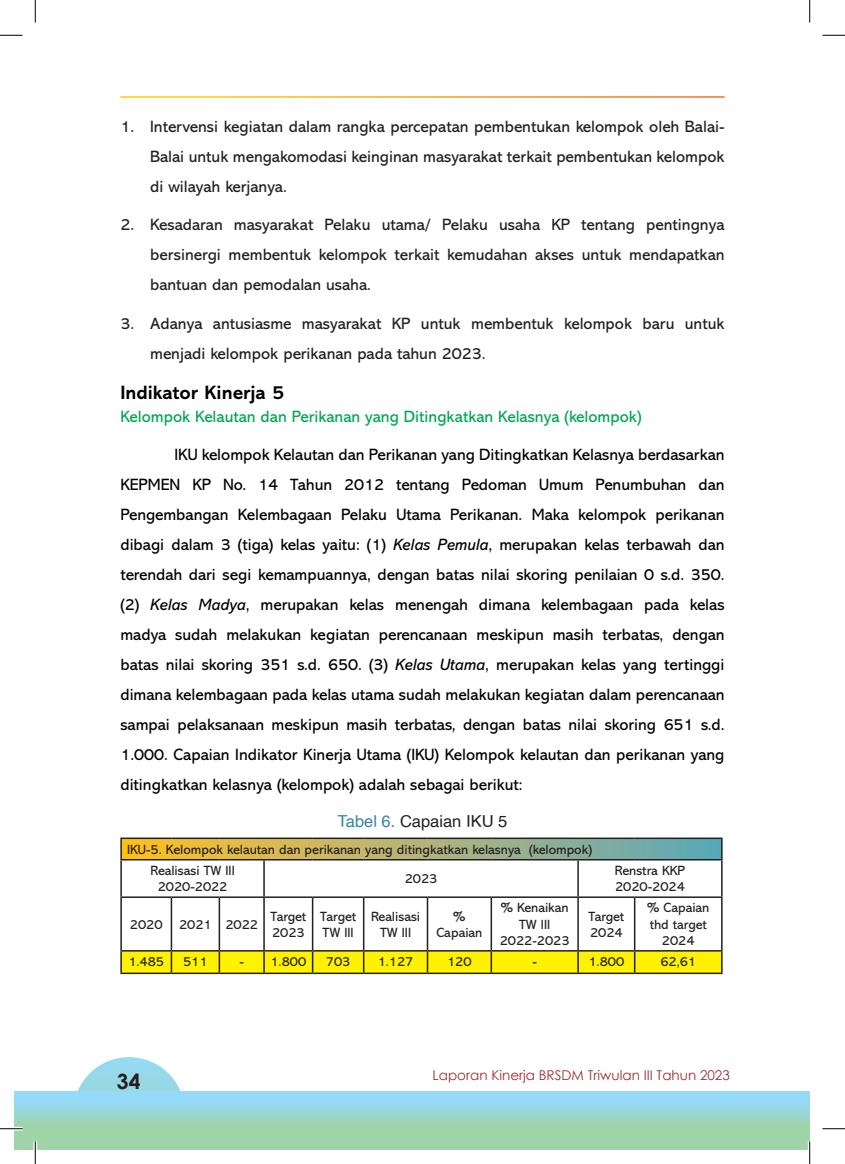
<style>
.page{position:relative;width:845px;height:1164px;background:#fff}
.page>*{position:absolute;margin:0;border:0;box-sizing:border-box;transform-origin:0 0}
.t1{font:700 21px "Century Gothic";color:#231f20}
.t2{font:700 19.5px "Abadi MT Std";color:#000}
.t3{font:16.5px/30px "Abadi MT Std";color:#000;text-align:justify}
.t4{font:16.5px/30px "Abadi MT Std";color:#231f20;text-align:justify}
.t5{font:16.5px "Abadi MT Std";color:#00a650}
.t6{font:16.5px "Helvetica";color:#231f20}
.t7{font:13.5px/16.2px "Abadi MT Std";color:#231f20}
.t8{font:13.5px "Century Gothic";color:#9a2e33}
.s1{font-style:italic}
.s2{color:#3682a5}
</style>
<div class="page">
<svg style="left:78px;top:1057px;width:103px;height:34px"></svg>
<svg style="left:14px;top:1091px;width:795px;height:58px;background:#9bd6c7"></svg>
<svg style="left:122px;top:839px;width:599px;height:19px;background:#b0b373"></svg>
<hr style="left:120px;top:837px;width:51px;height:2px;background:#231f20">
<svg style="left:120px;top:839px;width:2px;height:19px"></svg>
<hr style="left:171px;top:837px;width:48px;height:2px;background:#231f20">
<hr style="left:219px;top:837px;width:45px;height:2px;background:#231f20">
<hr style="left:264px;top:837px;width:48px;height:2px;background:#231f20">
<hr style="left:312px;top:837px;width:51px;height:2px;background:#231f20">
<hr style="left:363px;top:837px;width:64px;height:2px;background:#231f20">
<hr style="left:427px;top:837px;width:64px;height:2px;background:#231f20">
<hr style="left:491px;top:837px;width:87px;height:2px;background:#231f20">
<hr style="left:578px;top:837px;width:56px;height:2px;background:#231f20">
<hr style="left:634px;top:837px;width:88px;height:2px;background:#231f20">
<svg style="left:721px;top:839px;width:1px;height:19px"></svg>
<hr style="left:120px;top:858px;width:51px;height:2px;background:#231f20">
<hr style="left:120px;top:860px;width:2px;height:36px;background:#231f20">
<hr style="left:171px;top:858px;width:48px;height:2px;background:#231f20">
<hr style="left:219px;top:858px;width:45px;height:2px;background:#231f20">
<hr style="left:264px;top:858px;width:48px;height:2px;background:#231f20">
<hr style="left:263px;top:860px;width:2px;height:36px;background:#231f20">
<hr style="left:312px;top:858px;width:51px;height:2px;background:#231f20">
<hr style="left:363px;top:858px;width:64px;height:2px;background:#231f20">
<hr style="left:427px;top:858px;width:64px;height:2px;background:#231f20">
<hr style="left:491px;top:858px;width:87px;height:2px;background:#231f20">
<hr style="left:578px;top:858px;width:56px;height:2px;background:#231f20">
<hr style="left:577px;top:860px;width:1px;height:36px;background:#231f20">
<hr style="left:634px;top:858px;width:88px;height:2px;background:#231f20">
<hr style="left:721px;top:860px;width:1px;height:36px;background:#231f20">
<hr style="left:120px;top:896px;width:51px;height:1px;background:#231f20">
<hr style="left:120px;top:897px;width:2px;height:52px;background:#231f20">
<hr style="left:171px;top:896px;width:48px;height:1px;background:#231f20">
<hr style="left:171px;top:897px;width:1px;height:52px;background:#231f20">
<hr style="left:219px;top:896px;width:45px;height:1px;background:#231f20">
<hr style="left:218px;top:897px;width:2px;height:52px;background:#231f20">
<hr style="left:264px;top:896px;width:48px;height:1px;background:#231f20">
<hr style="left:263px;top:897px;width:2px;height:52px;background:#231f20">
<hr style="left:312px;top:896px;width:51px;height:1px;background:#231f20">
<hr style="left:312px;top:897px;width:1px;height:52px;background:#231f20">
<hr style="left:363px;top:896px;width:64px;height:1px;background:#231f20">
<hr style="left:363px;top:897px;width:1px;height:52px;background:#231f20">
<hr style="left:427px;top:896px;width:64px;height:1px;background:#231f20">
<hr style="left:426px;top:897px;width:2px;height:52px;background:#231f20">
<hr style="left:491px;top:896px;width:87px;height:1px;background:#231f20">
<hr style="left:490px;top:897px;width:2px;height:52px;background:#231f20">
<hr style="left:578px;top:896px;width:56px;height:1px;background:#231f20">
<hr style="left:577px;top:897px;width:1px;height:52px;background:#231f20">
<hr style="left:634px;top:896px;width:88px;height:1px;background:#231f20">
<hr style="left:633px;top:897px;width:2px;height:52px;background:#231f20">
<hr style="left:721px;top:897px;width:1px;height:52px;background:#231f20">
<hr style="left:120px;top:949px;width:51px;height:2px;background:#231f20">
<hr style="left:120px;top:951px;width:2px;height:21px;background:#231f20">
<hr style="left:171px;top:949px;width:48px;height:2px;background:#231f20">
<hr style="left:219px;top:949px;width:45px;height:2px;background:#231f20">
<hr style="left:264px;top:949px;width:48px;height:2px;background:#231f20">
<hr style="left:312px;top:949px;width:51px;height:2px;background:#231f20">
<hr style="left:363px;top:949px;width:64px;height:2px;background:#231f20">
<hr style="left:427px;top:949px;width:64px;height:2px;background:#231f20">
<hr style="left:491px;top:949px;width:87px;height:2px;background:#231f20">
<hr style="left:578px;top:949px;width:56px;height:2px;background:#231f20">
<hr style="left:634px;top:949px;width:88px;height:2px;background:#231f20">
<svg style="left:121px;top:950px;width:601px;height:22px;background:#eade03"></svg>
<hr style="left:120px;top:972px;width:51px;height:1px;background:#231f20">
<hr style="left:171px;top:972px;width:48px;height:1px;background:#231f20">
<hr style="left:219px;top:972px;width:45px;height:1px;background:#231f20">
<hr style="left:264px;top:972px;width:48px;height:1px;background:#231f20">
<hr style="left:312px;top:972px;width:51px;height:1px;background:#231f20">
<hr style="left:363px;top:972px;width:64px;height:1px;background:#231f20">
<hr style="left:427px;top:972px;width:64px;height:1px;background:#231f20">
<hr style="left:491px;top:972px;width:87px;height:1px;background:#231f20">
<hr style="left:578px;top:972px;width:56px;height:1px;background:#231f20">
<hr style="left:634px;top:972px;width:88px;height:1px;background:#231f20">
<svg style="left:0;top:34px;width:22px;height:1px"></svg>
<svg style="left:822px;top:34px;width:22px;height:1px"></svg>
<svg style="left:0;top:1126px;width:22px;height:4px"></svg>
<svg style="left:822px;top:1129px;width:22px;height:1px"></svg>
<svg style="left:34px;top:0;width:1px;height:23px"></svg>
<svg style="left:33px;top:1141px;width:4px;height:22px"></svg>
<svg style="left:810px;top:0;width:1px;height:23px"></svg>
<svg style="left:807px;top:1141px;width:4px;height:22px"></svg>
<svg style="left:0;top:35px;width:22px;height:1px"></svg>
<svg style="left:822px;top:35px;width:22px;height:1px"></svg>
<svg style="left:0;top:1128px;width:22px;height:1px"></svg>
<svg style="left:822px;top:1128px;width:22px;height:1px"></svg>
<svg style="left:35px;top:0;width:1px;height:23px"></svg>
<svg style="left:35px;top:1141px;width:1px;height:22px"></svg>
<svg style="left:809px;top:0;width:1px;height:23px"></svg>
<svg style="left:809px;top:1141px;width:1px;height:22px"></svg>
<p class="t4" style="left:150px;top:111px;width:576px;text-indent:-30px">1. Intervensi kegiatan dalam rangka percepatan pembentukan kelompok oleh Balai-Balai untuk mengakomodasi keinginan masyarakat terkait pembentukan kelompok di wilayah kerjanya.</p>
<p class="t4" style="left:150px;top:210px;width:576px;text-indent:-30px">2. Kesadaran masyarakat Pelaku utama/ Pelaku usaha KP tentang pentingnya bersinergi membentuk kelompok terkait kemudahan akses untuk mendapatkan bantuan dan pemodalan usaha.</p>
<p class="t4" style="left:150px;top:308px;width:576px;text-indent:-30px">3. Adanya antusiasme masyarakat KP untuk membentuk kelompok baru untuk menjadi kelompok perikanan pada tahun 2023.</p>
<p class="t2" style="left:120px;top:381px;width:166px">Indikator Kinerja 5</p>
<p class="t5" style="left:120px;top:407px;width:522px">Kelompok Kelautan dan Perikanan yang Ditingkatkan Kelasnya (kelompok)</p>
<p class="t3" style="left:120px;top:440px;width:605px;text-indent:54px">IKU kelompok Kelautan dan Perikanan yang Ditingkatkan Kelasnya berdasarkan KEPMEN KP No. 14 Tahun 2012 tentang Pedoman Umum Penumbuhan dan Pengembangan Kelembagaan Pelaku Utama Perikanan. Maka kelompok perikanan dibagi dalam 3 (tiga) kelas yaitu: (1) <span class="s1">Kelas Pemula</span>, merupakan kelas terbawah dan terendah dari segi kemampuannya, dengan batas nilai skoring penilaian 0 s.d. 350. (2) <span class="s1">Kelas Madya</span>, merupakan kelas menengah dimana kelembagaan pada kelas madya sudah melakukan kegiatan perencanaan meskipun masih terbatas, dengan batas nilai skoring 351 s.d. 650. (3) <span class="s1">Kelas Utama</span>, merupakan kelas yang tertinggi dimana kelembagaan pada kelas utama sudah melakukan kegiatan dalam perencanaan sampai pelaksanaan meskipun masih terbatas, dengan batas nilai skoring 651 s.d.<br>1.000. Capaian Indikator Kinerja Utama (IKU) Kelompok kelautan dan perikanan yang ditingkatkan kelasnya (kelompok) adalah sebagai berikut:</p>
<p class="t6" style="left:337px;top:808px;width:171px"><span class="s2">Tabel 6.</span> Capaian IKU 5</p>
<p class="t7" style="left:150px;top:838px;width:443px;line-height:21.5px;text-indent:-23px">IKU-5. Kelompok kelautan dan perikanan yang ditingkatkan kelasnya (kelompok)<br>Realisasi TW III</p>
<p class="t7" style="left:158px;top:878px;width:71px">2020-2022</p>
<p class="t7" style="left:404px;top:870px;width:34px">2023</p>
<p class="t7" style="left:614px;top:862px;width:72px">Renstra KKP<br>2020-2024</p>
<p class="t7" style="left:130px;top:916px;width:129px">2020 2021 2022</p>
<p class="t7" style="left:270px;top:908px;width:37px">Target<br>2023</p>
<p class="t7" style="left:320px;top:908px;width:37px">Target<br>TW III</p>
<p class="t7" style="left:371px;top:908px;width:51px;text-align:center">Realisasi<br>TW III</p>
<p class="t7" style="left:436px;top:908px;width:47px;text-align:center">%<br>Capaian</p>
<p class="t7" style="left:499px;top:899px;width:71px;text-align:center">% Kenaikan<br>TW III<br>2022-2023</p>
<p class="t7" style="left:588px;top:908px;width:37px">Target<br>2024</p>
<p class="t7" style="left:647px;top:899px;width:64px;text-align:center">% Capaian thd target<br>2024</p>
<p class="t7" style="left:128px;top:953px;width:37px">1.485</p>
<p class="t7" style="left:183px;top:953px;width:26px">511</p>
<p class="t7" style="left:239px;top:953px;width:68px">- 1.800</p>
<p class="t7" style="left:326px;top:953px;width:26px">703</p>
<p class="t7" style="left:377px;top:953px;width:37px">1.127</p>
<p class="t7" style="left:447px;top:953px;width:26px">120</p>
<p class="t7" style="left:532px;top:953px;width:6px">-</p>
<p class="t7" style="left:588px;top:953px;width:37px">1.800</p>
<p class="t7" style="left:660px;top:953px;width:37px">62,61</p>
<p class="t1" style="left:117px;top:1065px;width:25px">34</p>
<p class="t8" style="left:432px;top:1065px;width:299px">Laporan Kinerja BRSDM Triwulan III Tahun 2023</p>
</div>
